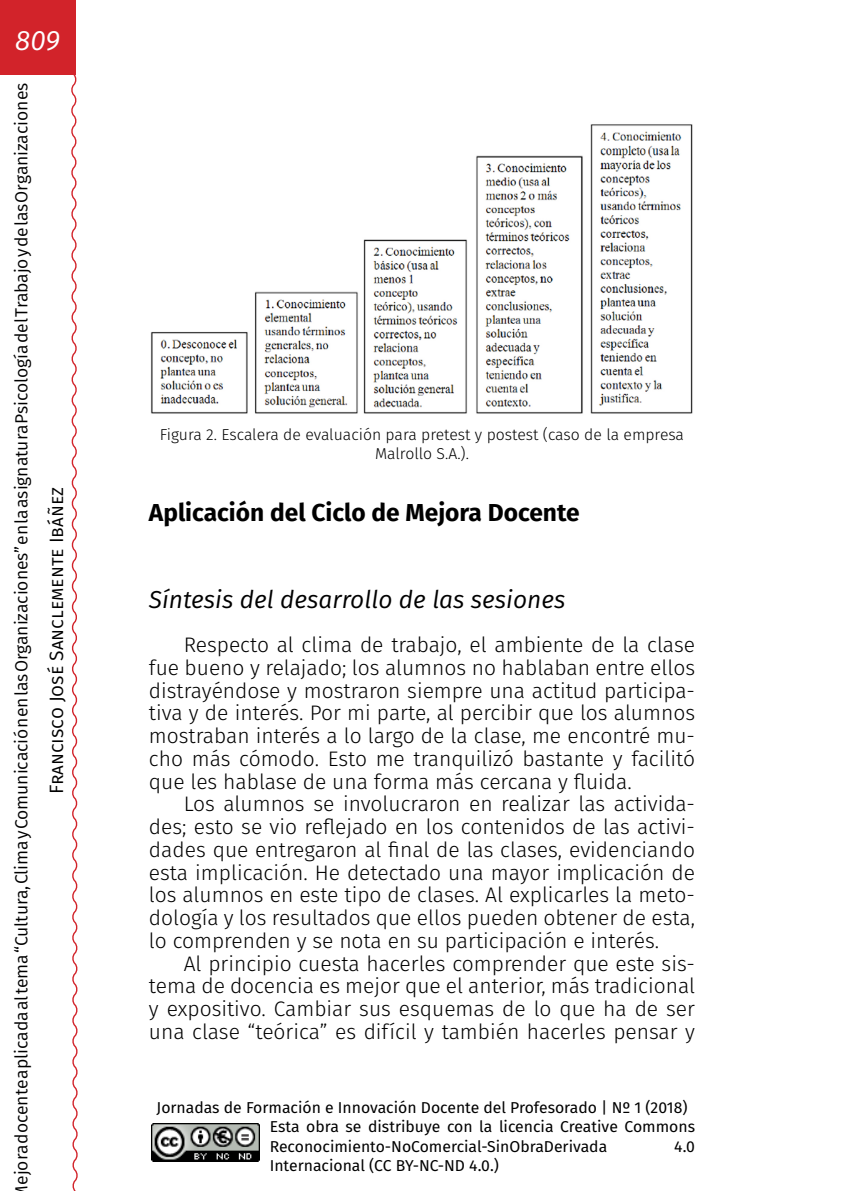
<style>
.page{position:relative;width:844px;height:1191px;background:#fff}
.page>*{position:absolute;margin:0;border:0;box-sizing:border-box;transform-origin:0 0}
.t1{font:italic 28px "Fira Sans";color:#fff}
._41_Enunciado_02{font:italic 24.5px "Fira Sans";color:#000}
._40_Enunciado_01{font:700 24.5px "Fira Sans";color:#000}
._00_texto_normal{font:300 21px/22.8px "Fira Sans";color:#000;text-align:justify}
.t2{font:19.25px "Fira Sans";color:#000}
.t3{font:17.5px "Fira Sans";color:#000}
.t4{font:15.75px/19.2px "Fira Sans";color:#000}
._95_Pies_de_fotos_ce{font:300 15.75px/19.2px "Fira Sans";color:#000;text-align:center}
</style>
<div class="page">
<div style="left:0;top:0;width:75px;height:74px;background:#d2232a"></div>
<svg style="left:69px;top:72px;width:9px;height:1119px"></svg>
<img style="left:151px;top:1123px;width:109px;height:38px">
<img style="left:150px;top:124px;width:543px;height:290px">
<h1 class="t1" style="left:15px;top:20px;width:46px">809</h1>
<p class="t3" style="left:8px;top:1184px;width:1103px;rotate:-90deg">ejora docente aplicada al tema “Cultura, Clima y Comunicación en las Organizaciones” en la asignatura Psicología del Trabajo y de las Organizaciones</p>
<p class="t2" style="left:42px;top:794px;width:309px;rotate:-90deg">Francisco José Sanclemente Ibáñez</p>
<p class="_95_Pies_de_fotos_ce" style="left:160px;top:424px;width:525px">Figura 2. Escalera de evaluación para pretest y postest (caso de la empresa<br>Malrollo S.A.).</p>
<p class="_40_Enunciado_01" style="left:149px;top:491px;width:432px">Aplicación del Ciclo de Mejora Docente</p>
<p class="_41_Enunciado_02" style="left:149px;top:581px;width:418px">Síntesis del desarrollo de las sesiones</p>
<p class="_00_texto_normal" style="left:149px;top:633px;width:547px;text-indent:35px">Respecto al clima de trabajo, el ambiente de la clase fue bueno y relajado; los alumnos no hablaban entre ellos distrayéndose y mostraron siempre una actitud participa&shy;tiva y de interés. Por mi parte, al percibir que los alumnos mostraban interés a lo largo de la clase, me encontré mu&shy;cho más cómodo. Esto me tranquilizó bastante y facilitó que les hablase de una forma más cercana y fluida.</p>
<p class="_00_texto_normal" style="left:149px;top:792px;width:547px;text-indent:35px">Los alumnos se involucraron en realizar las activida&shy;des; esto se vio reflejado en los contenidos de las activi&shy;dades que entregaron al final de las clases, evidenciando esta implicación. He detectado una mayor implicación de los alumnos en este tipo de clases. Al explicarles la meto&shy;dología y los resultados que ellos pueden obtener de esta, lo comprenden y se nota en su participación e interés.</p>
<p class="_00_texto_normal" style="left:149px;top:952px;width:547px;text-indent:35px">Al principio cuesta hacerles comprender que este sis&shy;tema de docencia es mejor que el anterior, más tradicional y expositivo. Cambiar sus esquemas de lo que ha de ser una clase “teórica” es difícil y también hacerles pensar y</p>
<p class="t4" style="left:270px;top:1097px;width:426px;text-indent:-113px">Jornadas de Formación e Innovación Docente del Profesorado | Nº 1 (2018)<br>Esta obra se distribuye con la licencia Creative Commons<br>Reconocimiento-NoComercial-SinObraDerivada</p>
<p class="t4" style="left:674px;top:1136px;width:22px">4.0</p>
<p class="t4" style="left:270px;top:1155px;width:231px">Internacional (CC BY-NC-ND 4.0.)</p>
</div>
